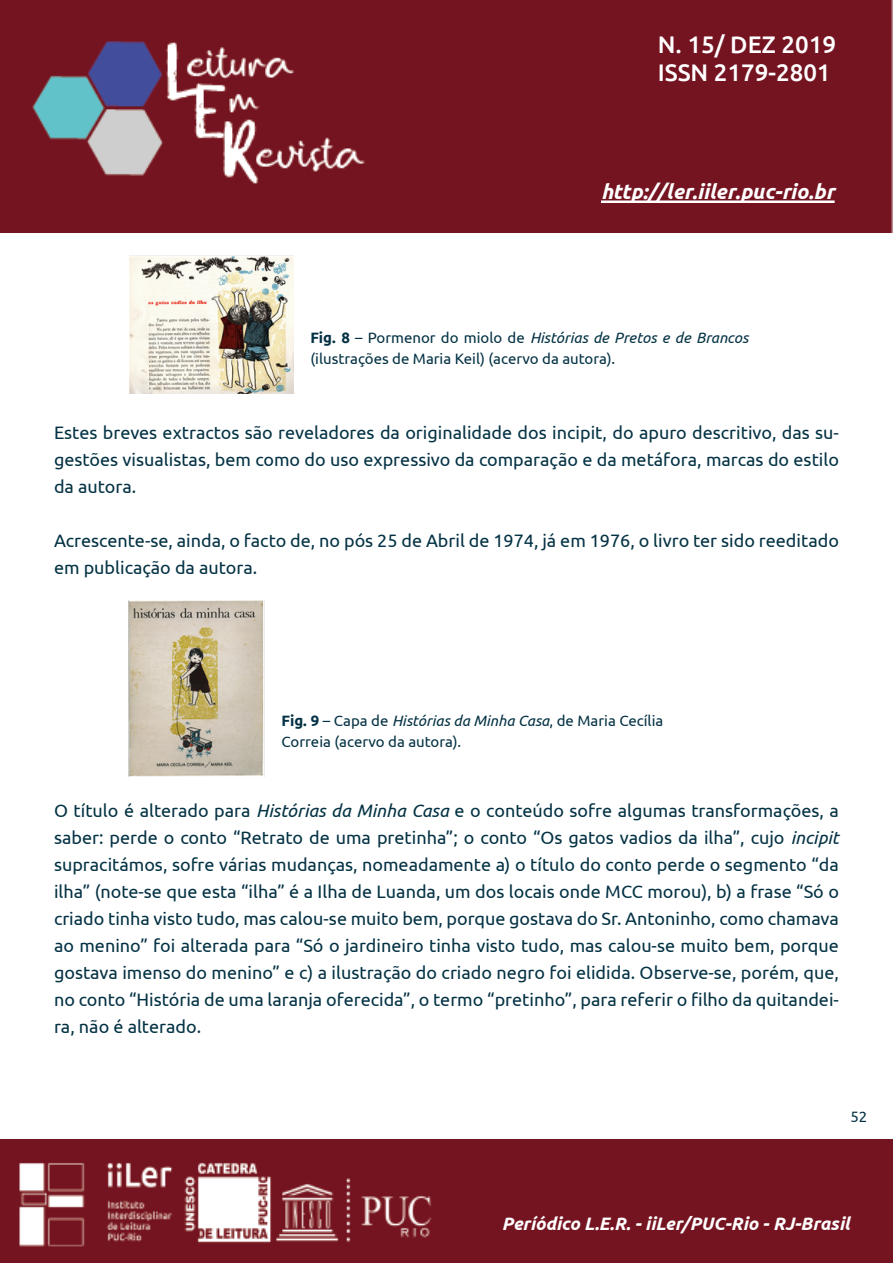
<style>
.page{position:relative;width:893px;height:1263px;background:#fff}
.page>*{position:absolute;margin:0;border:0;box-sizing:border-box;transform-origin:0 0}
.t1{font:500 24px/28.8px "Ubuntu";color:#fff}
.t2{font:italic 700 21px "Ubuntu";color:#fff}
.t3{font:18px/27px "Ubuntu";color:#043244;text-align:justify}
.t4{font:italic 700 18px "Ubuntu";color:#fff}
.t5{font:15px/21px "Ubuntu";color:#043244}
.t6{font:15px "Ubuntu";color:#063444}
.s1{font-weight:700}
.s2{font-style:italic}
</style>
<div class="page">
<img style="left:0;top:0;width:893px;height:232px">
<img style="left:0;top:1140px;width:893px;height:123px">
<div style="left:510px;top:15px;width:357px;height:187px;background:#751421"></div>
<div style="left:38px;top:191px;width:357px;height:30px;background:#751421"></div>
<hr style="left:601px;top:200px;width:234px;height:3px;background:#fff">
<img style="left:130px;top:255px;width:163px;height:138px">
<img style="left:128px;top:601px;width:137px;height:175px">
<h1 class="t1" style="left:658px;top:29px;width:180px">N. 15/ DEZ 2019<br>ISSN 2179-2801</h1>
<p class="t2" style="left:601px;top:179px;width:235px">http://ler.iiler.puc-rio.br</p>
<p class="t5" style="left:310px;top:327px;width:439px"><span class="s1">Fig. 8</span> – Pormenor do miolo de <span class="s2">Histórias de Pretos e de Brancos </span>(ilustrações de Maria Keil) (acervo da autora).</p>
<p class="t3" style="left:54px;top:418px;width:786px">Estes breves extractos são reveladores da originalidade dos incipit, do apuro descritivo, das su&shy;gestões visualistas, bem como do uso expressivo da comparação e da metáfora, marcas do estilo da autora.</p>
<p class="t3" style="left:54px;top:526px;width:786px">Acrescente-se, ainda, o facto de, no pós 25 de Abril de 1974, já em 1976, o livro ter sido reeditado em publicação da autora.</p>
<p class="t5" style="left:281px;top:710px;width:383px"><span class="s1">Fig. 9</span> – Capa de <span class="s2">Histórias da Minha Casa</span>, de Maria Cecília<br>Correia (acervo da autora).</p>
<p class="t3" style="left:54px;top:796px;width:786px">O título é alterado para <span class="s2">Histórias da Minha Casa</span> e o conteúdo sofre algumas transformações, a saber: perde o conto “Retrato de uma pretinha”; o conto “Os gatos vadios da ilha”, cujo <span class="s2">incipit </span>supracitámos, sofre várias mudanças, nomeadamente a) o título do conto perde o segmento “da ilha” (note-se que esta “ilha” é a Ilha de Luanda, um dos locais onde MCC morou), b) a frase “Só o criado tinha visto tudo, mas calou-se muito bem, porque gostava do Sr. Antoninho, como chamava ao menino” foi alterada para “Só o jardineiro tinha visto tudo, mas calou-se muito bem, porque gostava imenso do menino” e c) a ilustração do criado negro foi elidida. Observe-se, porém, que, no conto “História de uma laranja oferecida”, o termo “pretinho”, para referir o filho da quitandei&shy;ra, não é alterado.</p>
<p class="t6" style="left:850px;top:1107px;width:18px">52</p>
<p class="t4" style="left:502px;top:1213px;width:349px">Períódico L.E.R. - iiLer/PUC-Rio - RJ-Brasil</p>
</div>
